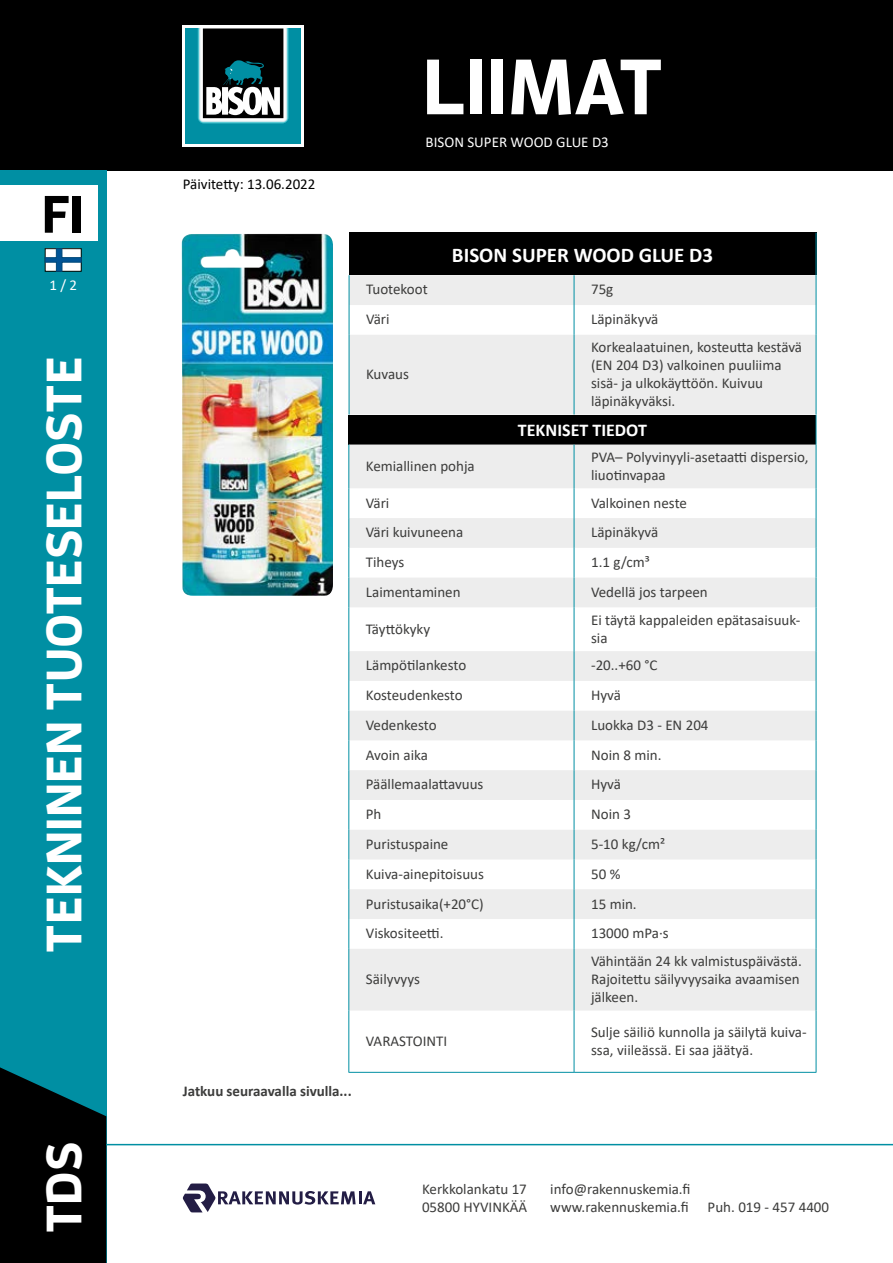
<style>
.page{position:relative;width:893px;height:1263px;background:#fff}
.page>*{position:absolute;margin:0;border:0;box-sizing:border-box;transform-origin:0 0}
.t1{font:700 78.15px "Enzo OT";color:#fff}
.t2{font:700 52.5px "Enzo OT";color:#000}
.t3{font:700 49.5px "Enzo OT";color:#fff}
.t4{font:700 21px "Calibri";color:#fff}
.t5{font:700 18px "Calibri";color:#fff}
.t6{font:15px/18px "Calibri";color:#3c3c3b}
.t7{font:700 15px "Calibri";color:#3c3c3b}
.t8{font:15px "Calibri";color:#fff}
.t9{font:15px "Calibri";color:#000}
</style>
<div class="page">
<div style="left:0;top:0;width:893px;height:170px;background:#000"></div>
<div style="left:0;top:170px;width:106px;height:1093px;background:#008fa3"></div>
<svg style="left:0;top:1067px;width:106px;height:196px;background:#001214"></svg>
<hr style="left:106px;top:1144px;width:787px;height:1px;background:#008fa3">
<div style="left:0;top:186px;width:98px;height:55px;background:#fff"></div>
<svg style="left:45px;top:248px;width:36px;height:23px"></svg>
<svg style="left:183px;top:26px;width:121px;height:121px"></svg>
<div style="left:186px;top:29px;width:115px;height:115px;background:#008fa3"></div>
<svg style="left:197px;top:29px;width:92px;height:95px;background:#4b5e60"></svg>
<svg style="left:182px;top:1183px;width:193px;height:29px"></svg>
<div style="left:349px;top:415px;width:467px;height:29px;background:#000"></div>
<svg style="left:349px;top:444px;width:467px;height:566px;fill:#ededed"></svg>
<svg style="left:816px;top:415px;width:1px;height:29px"></svg>
<hr style="left:348px;top:444px;width:1px;height:44px;background:#008fa3">
<hr style="left:574px;top:444px;width:1px;height:44px;background:#008fa3">
<hr style="left:816px;top:444px;width:1px;height:44px;background:#008fa3">
<hr style="left:348px;top:488px;width:1px;height:30px;background:#008fa3">
<hr style="left:574px;top:488px;width:1px;height:30px;background:#008fa3">
<hr style="left:816px;top:488px;width:1px;height:30px;background:#008fa3">
<hr style="left:348px;top:518px;width:1px;height:30px;background:#008fa3">
<hr style="left:574px;top:518px;width:1px;height:30px;background:#008fa3">
<hr style="left:816px;top:518px;width:1px;height:30px;background:#008fa3">
<hr style="left:348px;top:548px;width:1px;height:30px;background:#008fa3">
<hr style="left:574px;top:548px;width:1px;height:30px;background:#008fa3">
<hr style="left:816px;top:548px;width:1px;height:30px;background:#008fa3">
<svg style="left:348px;top:578px;width:1px;height:29px"></svg>
<svg style="left:574px;top:578px;width:1px;height:29px"></svg>
<svg style="left:816px;top:578px;width:1px;height:29px"></svg>
<hr style="left:348px;top:607px;width:1px;height:44px;background:#008fa3">
<hr style="left:574px;top:607px;width:1px;height:44px;background:#008fa3">
<hr style="left:816px;top:607px;width:1px;height:44px;background:#008fa3">
<hr style="left:348px;top:651px;width:1px;height:30px;background:#008fa3">
<hr style="left:574px;top:651px;width:1px;height:30px;background:#008fa3">
<hr style="left:816px;top:651px;width:1px;height:30px;background:#008fa3">
<hr style="left:348px;top:681px;width:1px;height:30px;background:#008fa3">
<hr style="left:574px;top:681px;width:1px;height:30px;background:#008fa3">
<hr style="left:816px;top:681px;width:1px;height:30px;background:#008fa3">
<svg style="left:348px;top:711px;width:1px;height:29px"></svg>
<svg style="left:574px;top:711px;width:1px;height:29px"></svg>
<svg style="left:816px;top:711px;width:1px;height:29px"></svg>
<hr style="left:348px;top:740px;width:1px;height:30px;background:#008fa3">
<hr style="left:574px;top:740px;width:1px;height:30px;background:#008fa3">
<hr style="left:816px;top:740px;width:1px;height:30px;background:#008fa3">
<hr style="left:348px;top:770px;width:1px;height:30px;background:#008fa3">
<hr style="left:574px;top:770px;width:1px;height:30px;background:#008fa3">
<hr style="left:816px;top:770px;width:1px;height:30px;background:#008fa3">
<hr style="left:348px;top:800px;width:1px;height:30px;background:#008fa3">
<hr style="left:574px;top:800px;width:1px;height:30px;background:#008fa3">
<hr style="left:816px;top:800px;width:1px;height:30px;background:#008fa3">
<svg style="left:348px;top:830px;width:1px;height:29px"></svg>
<svg style="left:574px;top:830px;width:1px;height:29px"></svg>
<svg style="left:816px;top:830px;width:1px;height:29px"></svg>
<hr style="left:348px;top:859px;width:1px;height:30px;background:#008fa3">
<hr style="left:574px;top:859px;width:1px;height:30px;background:#008fa3">
<hr style="left:816px;top:859px;width:1px;height:30px;background:#008fa3">
<hr style="left:348px;top:889px;width:1px;height:30px;background:#008fa3">
<hr style="left:574px;top:889px;width:1px;height:30px;background:#008fa3">
<hr style="left:816px;top:889px;width:1px;height:30px;background:#008fa3">
<hr style="left:348px;top:919px;width:1px;height:30px;background:#008fa3">
<hr style="left:574px;top:919px;width:1px;height:30px;background:#008fa3">
<hr style="left:816px;top:919px;width:1px;height:30px;background:#008fa3">
<hr style="left:348px;top:949px;width:1px;height:61px;background:#008fa3">
<hr style="left:574px;top:949px;width:1px;height:61px;background:#008fa3">
<hr style="left:816px;top:949px;width:1px;height:61px;background:#008fa3">
<hr style="left:348px;top:1010px;width:1px;height:62px;background:#008fa3">
<hr style="left:574px;top:1010px;width:1px;height:62px;background:#008fa3">
<hr style="left:816px;top:1010px;width:1px;height:62px;background:#008fa3">
<hr style="left:348px;top:1072px;width:226px;height:1px;background:#008fa3">
<hr style="left:574px;top:1072px;width:242px;height:1px;background:#008fa3">
<div style="left:349px;top:233px;width:467px;height:42px;background:#000"></div>
<svg style="left:350px;top:275px;width:466px;height:139px;fill:#ededed"></svg>
<hr style="left:816px;top:233px;width:1px;height:42px;background:#008fa3">
<hr style="left:349px;top:275px;width:1px;height:30px;background:#008fa3">
<hr style="left:574px;top:275px;width:1px;height:30px;background:#008fa3">
<hr style="left:816px;top:275px;width:1px;height:30px;background:#008fa3">
<hr style="left:349px;top:305px;width:1px;height:30px;background:#008fa3">
<hr style="left:574px;top:305px;width:1px;height:30px;background:#008fa3">
<hr style="left:816px;top:305px;width:1px;height:30px;background:#008fa3">
<hr style="left:349px;top:335px;width:1px;height:79px;background:#008fa3">
<hr style="left:574px;top:335px;width:1px;height:79px;background:#008fa3">
<hr style="left:816px;top:335px;width:1px;height:79px;background:#008fa3">
<img style="left:182px;top:234px;width:151px;height:362px">
<h2 class="t2" style="left:42px;top:181px;width:44px">FI</h2>
<p class="t8" style="left:49px;top:275px;width:29px">1 / 2</p>
<h3 class="t3" style="left:33px;top:952px;width:597px;rotate:-90deg">TEKNINEN TUOTESELOSTE</h3>
<h3 class="t3" style="left:33px;top:1233px;width:93px;rotate:-90deg">TDS</h3>
<p class="t9" style="left:183px;top:173px;width:134px">Päivitetty: 13.06.2022</p>
<h1 class="t1" style="left:422px;top:38px;width:242px">LIIMAT</h1>
<p class="t8" style="left:426px;top:131px;width:185px">BISON SUPER WOOD GLUE D3</p>
<p class="t7" style="left:183px;top:1080px;width:170px">Jatkuu seuraavalla sivulla...</p>
<h3 class="t4" style="left:452px;top:240px;width:263px">BISON SUPER WOOD GLUE D3</h3>
<p class="t6" style="left:366px;top:280px;width:63px">Tuotekoot</p>
<p class="t6" style="left:591px;top:280px;width:24px">75g</p>
<p class="t6" style="left:366px;top:310px;width:25px">Väri</p>
<p class="t6" style="left:591px;top:310px;width:69px">Läpinäkyvä</p>
<p class="t6" style="left:366px;top:365px;width:44px">Kuvaus</p>
<p class="t6" style="left:591px;top:338px;width:213px">Korkealaatuinen, kosteutta kestävä (EN 204 D3) valkoinen puuliima sisä- ja ulkokäyttöön. Kuivuu läpinäkyväksi.</p>
<p class="t5" style="left:518px;top:418px;width:130px">TEKNISET TIEDOT</p>
<p class="t6" style="left:366px;top:456px;width:110px">Kemiallinen pohja</p>
<p class="t6" style="left:591px;top:447px;width:219px">PVA– Polyvinyyli-asetaatti dispersio, liuotinvapaa</p>
<p class="t6" style="left:366px;top:493px;width:25px">Väri</p>
<p class="t6" style="left:591px;top:493px;width:97px">Valkoinen neste</p>
<p class="t6" style="left:366px;top:523px;width:99px">Väri kuivuneena</p>
<p class="t6" style="left:591px;top:523px;width:69px">Läpinäkyvä</p>
<p class="t6" style="left:366px;top:553px;width:40px">Tiheys</p>
<p class="t6" style="left:591px;top:553px;width:60px">1.1 g/cm³</p>
<p class="t6" style="left:366px;top:582px;width:96px">Laimentaminen</p>
<p class="t6" style="left:591px;top:582px;width:118px">Vedellä jos tarpeen</p>
<p class="t6" style="left:366px;top:619px;width:66px">Täyttökyky</p>
<p class="t6" style="left:591px;top:610px;width:211px">Ei täytä kappaleiden epätasaisuuk&shy;sia</p>
<p class="t6" style="left:366px;top:656px;width:102px">Lämpötilankesto</p>
<p class="t6" style="left:591px;top:656px;width:68px">-20..+60 °C</p>
<p class="t6" style="left:366px;top:686px;width:98px">Kosteudenkesto</p>
<p class="t6" style="left:591px;top:686px;width:31px">Hyvä</p>
<p class="t6" style="left:366px;top:715px;width:72px">Vedenkesto</p>
<p class="t6" style="left:591px;top:715px;width:119px">Luokka D3 - EN 204</p>
<p class="t6" style="left:366px;top:745px;width:64px">Avoin aika</p>
<p class="t6" style="left:591px;top:745px;width:72px">Noin 8 min.</p>
<p class="t6" style="left:366px;top:775px;width:119px">Päällemaalattavuus</p>
<p class="t6" style="left:591px;top:775px;width:31px">Hyvä</p>
<p class="t6" style="left:366px;top:805px;width:17px">Ph</p>
<p class="t6" style="left:591px;top:805px;width:41px">Noin 3</p>
<p class="t6" style="left:366px;top:835px;width:84px">Puristuspaine</p>
<p class="t6" style="left:591px;top:835px;width:76px">5-10 kg/cm²</p>
<p class="t6" style="left:366px;top:864px;width:120px">Kuiva-ainepitoisuus</p>
<p class="t6" style="left:591px;top:864px;width:31px">50 %</p>
<p class="t6" style="left:366px;top:894px;width:119px">Puristusaika(+20°C)</p>
<p class="t6" style="left:591px;top:894px;width:47px">15 min.</p>
<p class="t6" style="left:366px;top:924px;width:79px">Viskositeetti.</p>
<p class="t6" style="left:591px;top:924px;width:79px">13000 mPa·s</p>
<p class="t6" style="left:366px;top:970px;width:56px">Säilyvyys</p>
<p class="t6" style="left:591px;top:952px;width:212px">Vähintään 24 kk valmistuspäivästä.<br>Rajoitettu säilyvyysaika avaamisen jälkeen.</p>
<p class="t6" style="left:366px;top:1031px;width:83px">VARASTOINTI</p>
<p class="t6" style="left:591px;top:1022px;width:217px">Sulje säiliö kunnolla ja säilytä kuiva&shy;ssa, viileässä. Ei saa jäätyä.</p>
<p class="t6" style="left:422px;top:1180px;width:107px">Kerkkolankatu 17<br>05800 HYVINKÄÄ</p>
<p class="t6" style="left:550px;top:1180px;width:142px">info@rakennuskemia.fi www.rakennuskemia.fi</p>
<p class="t6" style="left:708px;top:1198px;width:123px">Puh. 019 - 457 4400</p>
</div>
